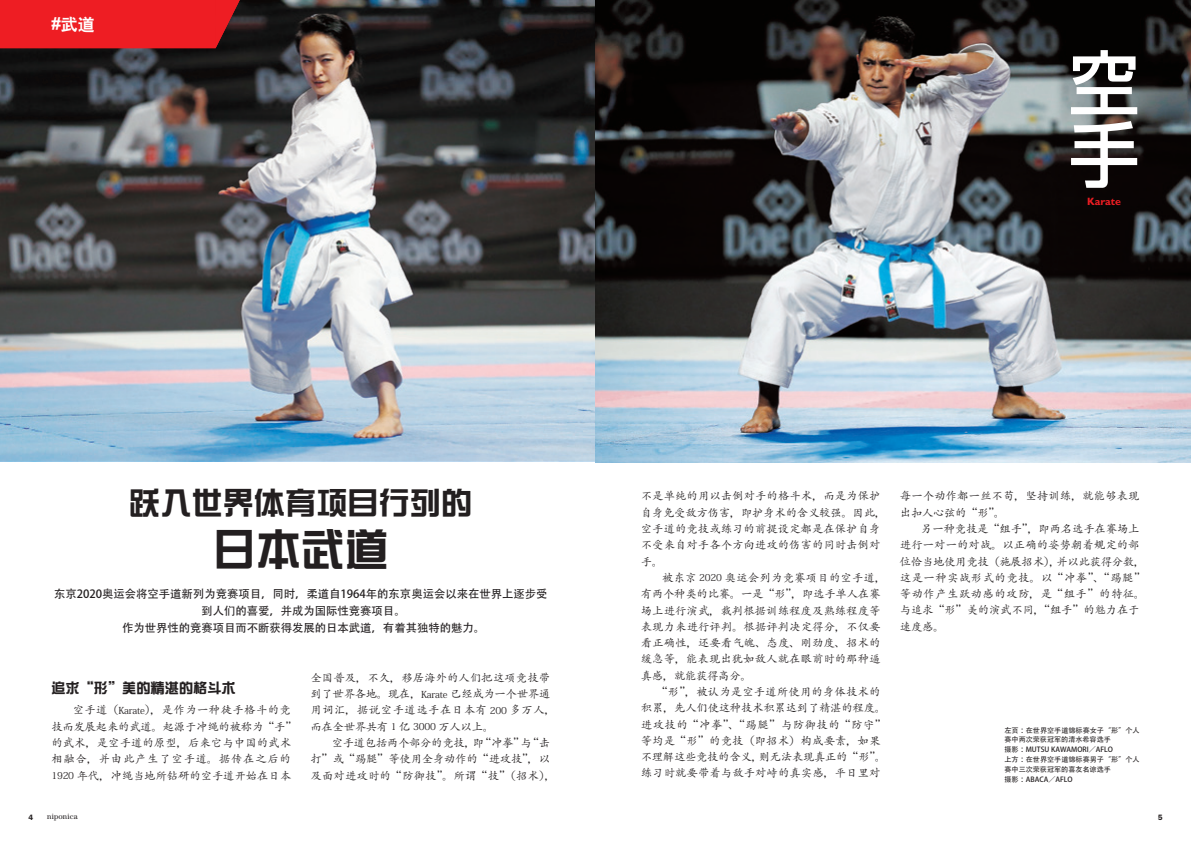
<style>
.page{position:relative;width:1191px;height:842px;background:#fff}
.page>*{position:absolute;margin:0;border:0;box-sizing:border-box;transform-origin:0 0}
.t1{font:500 70.9px/70.9px "Shin Go Pr 6 N";color:#fff}
.t2{font:43.9px "DFP Zong Yi W7 G Bpc EUC H";color:#231f20}
.t3{font:31.2px "DFP Zong Yi W7 G Bpc EUC H";color:#231f20}
.t4{font:800 17px "C Hei 2 GB";color:#fff}
.t5{font:14.2px "DFP Zong Yi W7 G Bpc EUC H";color:#231f20}
.t6{font:11.3px/16.3px "Adobe Kaiti Std";letter-spacing:.01em;color:#231f20}
.t7{font:11.3px/16.3px "Adobe Kaiti Std";letter-spacing:-.01em;color:#231f20}
.t8{font:11.3px/17px "Adobe Heiti Std";color:#231f20;text-align:center}
.t9{font:11.3px/16.3px "Adobe Kaiti Std";letter-spacing:-.015em;color:#231f20}
.t10{font:700 10.6px "Gill Sans";color:#ee1d23}
.t11{font:7.8px "Century";letter-spacing:.015em;color:#231f20}
.t12{font:600 7.8px "Franklin Gothic";color:#231f20}
.t13{font:7.1px/9.9px "Adobe Heiti Std";color:#231f20}
.s1{font-size:9.6px}
</style>
<div class="page">
<img style="left:0;top:0;width:1191px;height:462px">
<div style="left:0;top:0;width:240px;height:48px;background:#ee1d23"></div>
<h3 class="t4" style="left:51px;top:15px;width:45px">#武道</h3>
<h1 class="t1" style="left:1068px;top:44px;width:70px">空手</h1>
<p class="t10" style="left:1087px;top:195px;width:35px">Karate</p>
<h3 class="t3" style="left:129px;top:488px;width:344px">跃入世界体育项目行列的</h3>
<h2 class="t2" style="left:213px;top:527px;width:177px">日本武道</h2>
<p class="t8" style="left:54px;top:586px;width:495px">东京2020奥运会将空手道新列为竞赛项目，同时，柔道自1964年的东京奥运会以来在世界上逐步受到人们的喜爱，并成为国际性竞赛项目。<br>作为世界性的竞赛项目而不断获得发展的日本武道，有着其独特的魅力。</p>
<p class="t5" style="left:51px;top:681px;width:186px">追求“形”美的精湛的格斗术</p>
<p class="t6" style="left:51px;top:702px;width:247px;text-indent:21px">空手道（<span class="s1">Karate</span>），是作为一种徒手格斗的竞技而发展起来的武道。起源于冲绳的被称为“手”的武术，是空手道的原型，后来它与中国的武术相融合，并由此产生了空手道。据传在之后的<br><span class="s1">1920</span> 年代，冲绳当地所钻研的空手道开始在日本</p>
<p class="t6" style="left:310px;top:670px;width:247px">全国普及，不久，移居海外的人们把这项竞技带到了世界各地。现在，<span class="s1">Karate</span> 已经成为一个世界通用词汇，据说空手道选手在日本有 <span class="s1">200</span> 多万人，而在全世界共有 <span class="s1">1</span> 亿 <span class="s1">3000</span> 万人以上。</p>
<p class="t9" style="left:310px;top:735px;width:247px;text-indent:21px">空手道包括两个部分的竞技，即“冲拳”与“击打”或“踢腿”等使用全身动作的“进攻技”，以及面对进攻时的“防御技”。所谓“技”（招术），</p>
<p class="t6" style="left:641px;top:488px;width:247px">不是单纯的用以击倒对手的格斗术，而是为保护自身免受敌方伤害，即护身术的含义较强。因此，空手道的竞技或练习的前提设定都是在保护自身不受来自对手各个方向进攻的伤害的同时击倒对手。</p>
<p class="t6" style="left:641px;top:570px;width:247px;text-indent:21px">被东京 <span class="s1">2020</span> 奥运会列为竞赛项目的空手道，有两个种类的比赛。一是“形”，即选手单人在赛场上进行演武，裁判根据训练程度及熟练程度等表现力来进行评判。根据评判决定得分，不仅要看正确性，还要看气魄、态度、刚劲度、招术的缓急等，能表现出犹如敌人就在眼前时的那种逼真感，就能获得高分。</p>
<p class="t6" style="left:641px;top:684px;width:247px;text-indent:16px">“形”，被认为是空手道所使用的身体技术的积累，先人们使这种技术积累达到了精湛的程度。进攻技的“冲拳”、“踢腿”与防御技的“防守”等均是“形”的竞技（即招术）构成要素，如果不理解这些竞技的含义，则无法表现真正的“形”。练习时就要带着与敌手对峙的真实感，平日里对</p>
<p class="t6" style="left:900px;top:488px;width:241px">每一个动作都一丝不苟，坚持训练，就能够表现出扣人心弦的“形”。</p>
<p class="t7" style="left:900px;top:521px;width:247px;text-indent:21px">另一种竞技是“组手”，即两名选手在赛场上进行一对一的对战。以正确的姿势朝着规定的部位恰当地使用竞技（施展招术），并以此获得分数，这是一种实战形式的竞技。以“冲拳”、“踢腿”等动作产生跃动感的攻防，是“组手”的特征。与追求“形”美的演武不同，“组手”的魅力在于速度感。</p>
<p class="t13" style="left:1004px;top:725px;width:136px">左页：在世界空手道锦标赛女子“形”个人赛中两次荣获冠军的清水希容选手<br>摄影：MUTSU KAWAMORI／AFLO<br>上方：在世界空手道锦标赛男子“形”个人赛中三次荣获冠军的喜友名谅选手<br>摄影：ABACA／AFLO</p>
<p class="t12" style="left:28px;top:813px;width:6px">4</p>
<p class="t11" style="left:47px;top:812px;width:32px">niponica</p>
<p class="t12" style="left:1158px;top:813px;width:6px">5</p>
</div>
